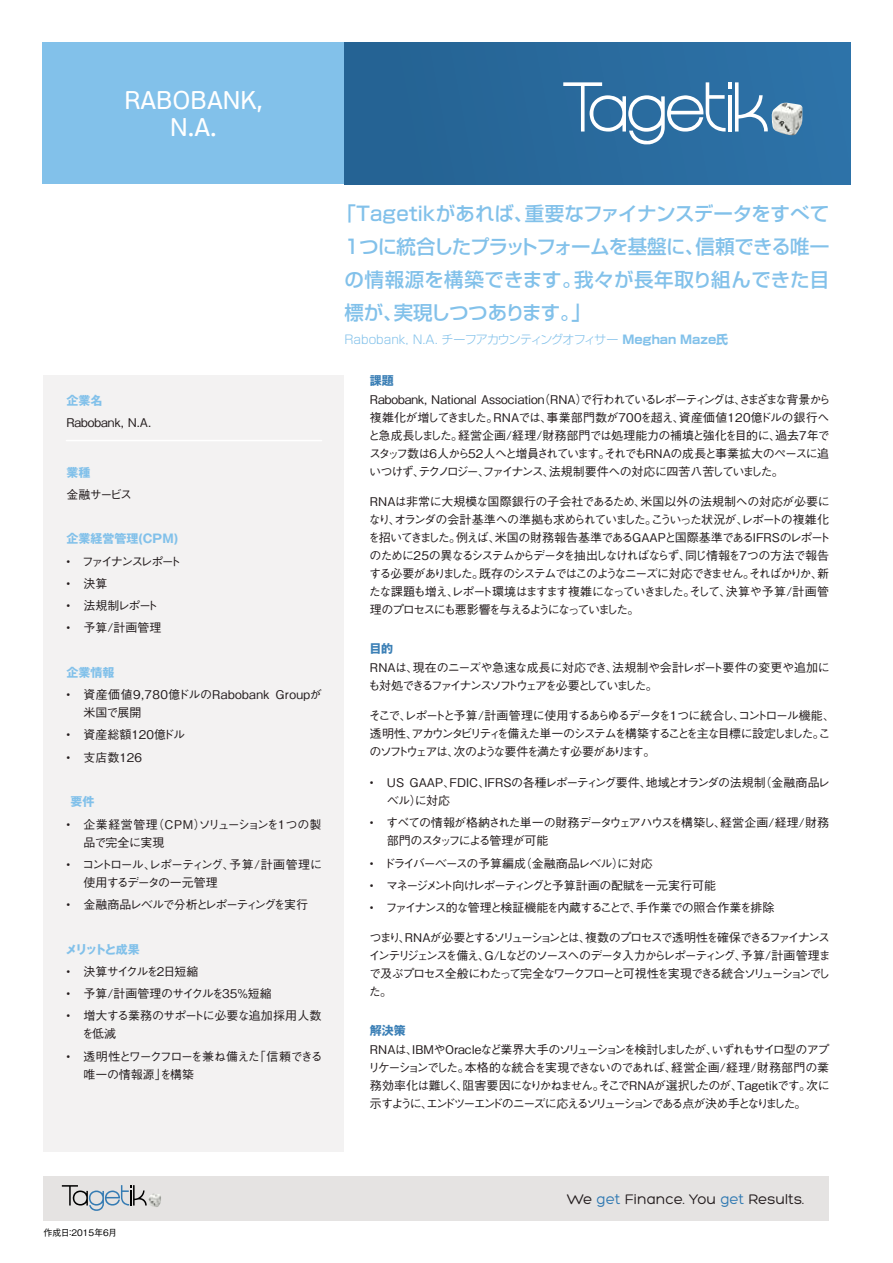
<style>
.page{position:relative;width:893px;height:1263px;background:#fff}
.page>*{position:absolute;margin:0;border:0;box-sizing:border-box;transform-origin:0 0}
.t1{font:25.5px/27px "PF Beau Sans Pro";color:#fff;text-align:center}
.t2{font:500 19.5px/33px "Shin Go Pro";color:#82c1ea;text-align:justify}
.t3{font:15px "Hero";color:#231c1d}
.t4{font:500 12px/18px "Gothic BBB Pro";letter-spacing:-.085em;color:#231c1d}
.t5{font:500 12px/18px "Gothic BBB Pro";letter-spacing:-.055em;color:#231c1d}
.t6{font:500 12px/18px "Gothic BBB Pro";letter-spacing:-.13em;color:#231c1d}
.t7{font:500 12px/18px "Gothic BBB Pro";letter-spacing:-.025em;color:#231c1d}
.t8{font:300 12px "Shin Go Pro";letter-spacing:-.06em;color:#82c1ea}
.t9{font:500 12px/18px "Gothic BBB Pro";letter-spacing:.035em;color:#231c1d}
.t10{font:500 12px/18px "Gothic BBB Pro";letter-spacing:-.065em;color:#231c1d}
.t11{font:500 12px "Gothic BBB Pro";letter-spacing:-.115em;color:#231c1d}
.t12{font:500 12px "Gothic BBB Pro";letter-spacing:-.11em;color:#231c1d}
.t13{font:500 12px/18px "Gothic BBB Pro";letter-spacing:-.045em;color:#231c1d}
.t14{font:500 12px "Gothic BBB Pro";color:#231c1d}
.t15{font:700 12px "Gothic MB101 Pro";color:#82c1ea}
.t16{font:500 12px "Gothic BBB Pro";letter-spacing:-.03em;color:#231c1d}
.t17{font:500 12px "Gothic BBB Pro";letter-spacing:-.19em;color:#231c1d}
.t18{font:700 12px "Gothic MB101 Pro";letter-spacing:-.17em;color:#82c1ea}
.t19{font:700 12px "Gothic MB101 Pro";color:#3c80b6}
.t20{font:500 9px "Gothic BBB Pro";color:#000}
.s1{font-weight:700}
.s2{color:#3079b2}
</style>
<div class="page">
<div style="left:43px;top:43px;width:301px;height:141px;background:#82c1ea"></div>
<div style="left:344px;top:43px;width:506px;height:141px;background:linear-gradient(to right,#246292,#2e73a9)"></div>
<svg style="left:563px;top:82px;width:205px;height:62px"></svg>
<img style="left:771px;top:103px;width:31px;height:33px">
<div style="left:44px;top:1175px;width:785px;height:45px;background:#e5e3e2"></div>
<div style="left:44px;top:375px;width:300px;height:777px;background:#f3f2f2"></div>
<hr style="left:66px;top:440px;width:256px;height:1px;background:#fff">
<img style="left:148px;top:1193px;width:13px;height:14px">
<svg style="left:62px;top:1185px;width:85px;height:26px"></svg>
<h1 class="t1" style="left:124px;top:88px;width:140px">RABOBANK,<br>N.A.</h1>
<p class="t15" style="left:66px;top:390px;width:37px">企業名</p>
<p class="t14" style="left:66px;top:413px;width:86px">Rabobank, N.A.</p>
<p class="t15" style="left:66px;top:462px;width:25px">業種</p>
<p class="t4" style="left:66px;top:484px;width:67px">金融サービス</p>
<p class="t15" style="left:66px;top:529px;width:113px">企業経営管理(CPM)</p>
<p class="t17" style="left:66px;top:552px;width:116px">• ファイナンスレポート</p>
<p class="t4" style="left:66px;top:573px;width:43px">• 決算</p>
<p class="t12" style="left:66px;top:596px;width:93px">• 法規制レポート</p>
<p class="t4" style="left:66px;top:617px;width:97px">• 予算/計画管理</p>
<p class="t15" style="left:66px;top:662px;width:49px">企業情報</p>
<p class="t9" style="left:83px;top:684px;width:240px;text-indent:-17px">• 資産価値9,780億ドルのRabobank Groupが米国で展開</p>
<p class="t14" style="left:66px;top:725px;width:120px">• 資産総額120億ドル</p>
<p class="t4" style="left:66px;top:747px;width:77px">• 支店数126</p>
<p class="t15" style="left:70px;top:792px;width:25px">要件</p>
<p class="t7" style="left:83px;top:813px;width:240px;text-indent:-17px">• 企業経営管理（CPM）ソリューションを1つの製品で完全に実現</p>
<p class="t4" style="left:83px;top:854px;width:240px;text-indent:-17px">• コントロール、レポーティング、予算/計画管理に使用するデータの一元管理</p>
<p class="t12" style="left:66px;top:895px;width:243px">• 金融商品レベルで分析とレポーティングを実行</p>
<p class="t18" style="left:65px;top:939px;width:76px">メリットと成果</p>
<p class="t4" style="left:66px;top:961px;width:134px">• 決算サイクルを2日短縮</p>
<p class="t16" style="left:66px;top:984px;width:207px">• 予算/計画管理のサイクルを35%短縮</p>
<p class="t13" style="left:82px;top:1005px;width:241px;text-indent:-15px">• 増大する業務のサポートに必要な追加採用人数を低減</p>
<p class="t10" style="left:83px;top:1045px;width:241px;text-indent:-17px">• 透明性とワークフローを兼ね備えた「信頼できる唯一の情報源」を構築</p>
<h2 class="t2" style="left:344px;top:195px;width:486px;text-indent:-8px">「Tagetikがあれば、重要なファイナンスデータをすべて1つに統合したプラットフォームを基盤に、信頼できる唯一の情報源を構築できます。我々が長年取り組んできた目標が、実現しつつあります。」</h2>
<p class="t8" style="left:344px;top:329px;width:385px">Rabobank, N.A. チーフアカウンティングオフィサー <span class="s1">Meghan Maze氏</span></p>
<p class="t19" style="left:370px;top:370px;width:25px">課題</p>
<p class="t5" style="left:368px;top:389px;width:464px">Rabobank, National Association（RNA）で行われているレポーティングは、さまざまな背景から複雑化が増してきました。RNAでは、事業部門数が700を超え、資産価値120億ドルの銀行へと急成長しました。経営企画/経理/財務部門では処理能力の補填と強化を目的に、過去7年でスタッフ数は6人から52人へと増員されています。それでもRNAの成長と事業拡大のペースに追いつけず、テクノロジー、ファイナンス、法規制要件への対応に四苦八苦していました。</p>
<p class="t4" style="left:368px;top:491px;width:464px;text-align:justify">RNAは非常に大規模な国際銀行の子会社であるため、米国以外の法規制への対応が必要になり、オランダの会計基準への準拠も求められていました。こういった状況が、レポートの複雑化を招いてきました。例えば、米国の財務報告基準であるGAAPと国際基準であるIFRSのレポートのために25の異なるシステムからデータを抽出しなければならず、同じ情報を7つの方法で報告する必要がありました。既存のシステムではこのようなニーズに対応できません。そればかりか、新たな課題も増え、レポート環境はますます複雑になっていきました。そして、決算や予算/計画管理のプロセスにも悪影響を与えるようになっていました。</p>
<p class="t19" style="left:369px;top:638px;width:25px">目的</p>
<p class="t4" style="left:368px;top:657px;width:463px">RNAは、現在のニーズや急速な成長に対応でき、法規制や会計レポート要件の変更や追加にも対処できるファイナンスソフトウェアを必要としていました。</p>
<p class="t6" style="left:369px;top:705px;width:468px">そこで、レポートと予算/計画管理に使用するあらゆるデータを1つに統合し、コントロール機能、透明性、アカウンタビリティを備えた単一のシステムを構築することを主な目標に設定しました。このソフトウェアは、次のような要件を満たす必要があります。</p>
<p class="t7" style="left:387px;top:772px;width:445px;text-indent:-17px">• US GAAP、FDIC、IFRSの各種レポーティング要件、地域とオランダの法規制（金融商品レベル）に対応</p>
<p class="t4" style="left:387px;top:812px;width:444px;text-indent:-17px">• すべての情報が格納された単一の財務データウェアハウスを構築し、経営企画/経理/財務部門のスタッフによる管理が可能</p>
<p class="t4" style="left:370px;top:853px;width:284px">• ドライバーベースの予算編成（金融商品レベル）に対応</p>
<p class="t11" style="left:370px;top:876px;width:348px">• マネージメント向けレポーティングと予算計画の配賦を一元実行可能</p>
<p class="t4" style="left:370px;top:897px;width:406px">• ファイナンス的な管理と検証機能を内蔵することで、手作業での照合作業を排除</p>
<p class="t4" style="left:369px;top:927px;width:463px;text-align:justify">つまり、RNAが必要とするソリューションとは、複数のプロセスで透明性を確保できるファイナンスインテリジェンスを備え、G/Lなどのソースへのデータ入力からレポーティング、予算/計画管理まで及ぶプロセス全般にわたって完全なワークフローと可視性を実現できる統合ソリューションでした。</p>
<p class="t19" style="left:370px;top:1020px;width:37px">解決策</p>
<p class="t4" style="left:368px;top:1039px;width:463px;text-align:justify">RNAは、IBMやOracleなど業界大手のソリューションを検討しましたが、いずれもサイロ型のアプリケーションでした。本格的な統合を実現できないのであれば、経営企画/経理/財務部門の業務効率化は難しく、阻害要因になりかねません。そこでRNAが選択したのが、Tagetikです。次に示すように、エンドツーエンドのニーズに応えるソリューションである点が決め手となりました。</p>
<p class="t20" style="left:44px;top:1225px;width:75px">作成日：2015年6月</p>
<p class="t3" style="left:567px;top:1191px;width:239px">We <span class="s2">get</span> Finance. You <span class="s2">get</span> Results.</p>
</div>
